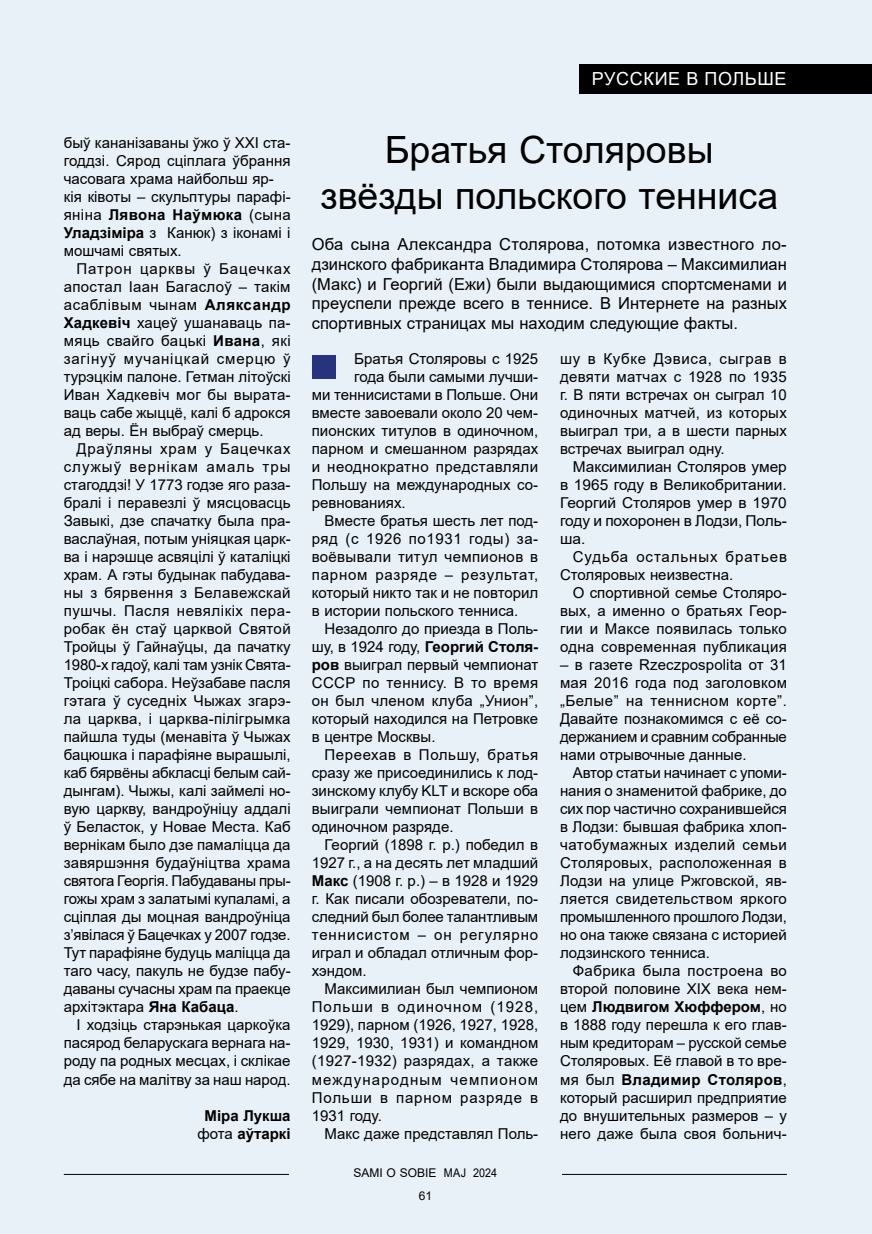
<style>
.page{position:relative;width:872px;height:1234px;background:#fff}
.page>*{position:absolute;margin:0;border:0;box-sizing:border-box;transform-origin:0 0}
.t1{font:37.5px/45px "Arial";color:#000;text-align:center}
.t2{font:18px "Arial";letter-spacing:.035em;color:#fff}
.t3{font:16.5px/19.8px "Arial";color:#000;text-align:justify}
.t4{font:15px/18px "Arial";color:#000;text-align:justify}
.t5{font:15px/18px "Arial";letter-spacing:.025em;color:#000}
.t6{font:15px "Arial";letter-spacing:.02em;color:#000}
.t7{font:15px "Arial";letter-spacing:.04em;color:#000}
.t8{font:15px "Arial";letter-spacing:.06em;color:#000}
.t9{font:15px "Arial";letter-spacing:.03em;color:#000}
.t10{font:15px "Arial";letter-spacing:.055em;color:#000}
.t11{font:15px "Arial";letter-spacing:.07em;color:#000}
.t12{font:15px "Arial";letter-spacing:.08em;color:#000}
.t13{font:700 15px/18px "Arial";color:#000;text-align:center}
.t14{font:12px/22.8px "Arial";color:#000;text-align:center}
.s1{font-weight:700}
.s2{font-weight:400}
</style>
<div class="page">
<div style="left:0;top:0;width:872px;height:1233px;background:#e8f1f7"></div>
<hr style="left:64px;top:1173px;width:723px;height:1px;background:#000">
<div style="left:289px;top:1168px;width:272px;height:18px;background:#e8f1f7"></div>
<div style="left:312px;top:354px;width:23px;height:24px;background:#27347d"></div>
<div style="left:579px;top:64px;width:293px;height:30px;background:#000"></div>
<p class="t4" style="left:64px;top:133px;width:228px;text-align:left">быў кананізаваны ўжо ў XXI ста&shy;годдзі. Сярод сціплага ўбрання часовага храма найбольш яр&shy;кія ківоты – скульптуры парафі&shy;яніна <span class="s1">Лявона Наўмюка</span> (сына<br><span class="s1">Уладзіміра</span> з Канюк) з іконамі і мошчамі святых.</p>
<p class="t4" style="left:64px;top:259px;width:228px;text-indent:13px">Патрон царквы ў Бацечках апостал Іаан Багаслоў – такім асаблівым чынам <span class="s1">Аляксандр Хадкевіч</span> хацеў ушанаваць па&shy;мяць свайго бацькі <span class="s1">Ивана</span>, які загінуў мучаніцкай смерцю ў турэцкім палоне. Гетман літоўскі Иван Хадкевіч мог бы вырата&shy;ваць сабе жыццё, калі б адрокся ад веры. Ён выбраў смерць.</p>
<p class="t4" style="left:64px;top:439px;width:228px;text-indent:13px">Драўляны храм у Бацечках служыў вернікам амаль тры стагоддзі! У 1773 годзе яго раза&shy;бралі і перавезлі ў мясцовасць Завыкі, дзе спачатку была пра&shy;васлаўная, потым уніяцкая царк&shy;ва і нарэшце асвяцілі ў каталіцкі храм. А гэты будынак пабудава&shy;ны з бярвення з Белавежскай пушчы. Пасля невялікіх пера&shy;робак ён стаў царквой Святой Тройцы ў Гайнаўцы, да пачатку 1980-х гадоў, калі там узнік Свята-Троіцкі сабора. Неўзабаве пасля гэтага ў суседніх Чыжах згарэ&shy;ла царква, і царква-пілігрымка пайшла туды (менавіта ў Чыжах бацюшка і парафіяне вырашылі, каб бярвёны абкласці белым сай&shy;дынгам). Чыжы, калі займелі но&shy;вую царкву, вандроўніцу аддалі ў Беласток, у Новае Места. Каб вернікам было дзе памаліцца да завяршэння будаўніцтва храма святога Георгія. Пабудаваны пры&shy;гожы храм з залатымі купаламі, а сціплая ды моцная вандроўніца з’явілася ў Бацечках у 2007 годзе.<br>Тут парафіяне будуць маліцца да таго часу, пакуль не будзе пабу&shy;даваны сучасны храм па праекце архітэктара <span class="s1">Яна Кабаца</span>.</p>
<p class="t4" style="left:64px;top:1015px;width:228px;text-indent:13px">І ходзіць старэнькая царкоўка пасярод беларускага вернага на&shy;роду па родных месцах, і склікае да сябе на малітву за наш народ.</p>
<p class="t13" style="left:197px;top:1106px;width:95px">Міра Лукша <span class="s2">фота</span> аўтаркі</p>
<p class="t2" style="left:592px;top:66px;width:196px">РУССКИЕ В ПОЛЬШЕ</p>
<h1 class="t1" style="left:320px;top:127px;width:459px">Братья Столяровы звёзды польского тенниса</h1>
<p class="t3" style="left:312px;top:234px;width:477px">Оба сына Александра Столярова, потомка известного ло&shy;дзинского фабриканта Владимира Столярова – Максимилиан (Макс) и Георгий (Ежи) были выдающимися спортсменами и преуспели прежде всего в теннисе. В Интернете на разных спортивных страницах мы находим следующие факты.</p>
<p class="t4" style="left:354px;top:349px;width:185px">Братья Столяровы с 1925</p>
<p class="t4" style="left:354px;top:367px;width:185px">года были самыми лучши-</p>
<p class="t4" style="left:312px;top:385px;width:228px">ми теннисистами в Польше. Они</p>
<p class="t4" style="left:312px;top:403px;width:228px">вместе завоевали около 20 чем-</p>
<p class="t4" style="left:312px;top:421px;width:228px">пионских титулов в одиночном,</p>
<p class="t4" style="left:312px;top:439px;width:228px">парном и смешанном разрядах</p>
<p class="t9" style="left:312px;top:456px;width:228px">и неоднократно представляли</p>
<p class="t4" style="left:312px;top:475px;width:228px">Польшу на международных со-</p>
<p class="t4" style="left:312px;top:493px;width:95px">ревнованиях.</p>
<p class="t4" style="left:324px;top:511px;width:215px">Вместе братья шесть лет под-</p>
<p class="t7" style="left:312px;top:528px;width:228px">ряд (с 1926 по1931 годы) за-</p>
<p class="t5" style="left:312px;top:547px;width:228px">воёвывали титул чемпионов в</p>
<p class="t10" style="left:312px;top:564px;width:228px">парном разряде – результат,</p>
<p class="t4" style="left:312px;top:583px;width:228px">который никто так и не повторил</p>
<p class="t4" style="left:312px;top:601px;width:208px">в истории польского тенниса.</p>
<p class="t4" style="left:324px;top:619px;width:215px">Незадолго до приезда в Поль-</p>
<p class="t4" style="left:312px;top:637px;width:228px">шу, в 1924 году, <span class="s1">Георгий Столя-</span></p>
<p class="t4" style="left:312px;top:655px;width:228px"><span class="s1">ров</span> выиграл первый чемпионат</p>
<p class="t5" style="left:312px;top:673px;width:228px">СССР по теннису. В то время</p>
<p class="t6" style="left:312px;top:690px;width:228px">он был членом клуба „Унион”,</p>
<p class="t4" style="left:312px;top:709px;width:228px">который находился на Петровке</p>
<p class="t4" style="left:312px;top:727px;width:125px">в центре Москвы.</p>
<p class="t7" style="left:324px;top:744px;width:215px">Переехав в Польшу, братья</p>
<p class="t4" style="left:312px;top:763px;width:228px">сразу же присоединились к лод-</p>
<p class="t4" style="left:312px;top:781px;width:228px">зинскому клубу KLT и вскоре оба</p>
<p class="t4" style="left:312px;top:799px;width:228px">выиграли чемпионат Польши в</p>
<p class="t4" style="left:312px;top:817px;width:143px">одиночном разряде.</p>
<p class="t4" style="left:324px;top:835px;width:215px">Георгий (1898 г. р.) победил в</p>
<p class="t4" style="left:312px;top:853px;width:228px">1927 г., а на десять лет младший</p>
<p class="t4" style="left:312px;top:871px;width:228px"><span class="s1">Макс</span> (1908 г. р.) – в 1928 и 1929</p>
<p class="t4" style="left:312px;top:889px;width:228px">г. Как писали обозреватели, по-</p>
<p class="t4" style="left:312px;top:907px;width:228px">следний был более талантливым</p>
<p class="t8" style="left:312px;top:924px;width:228px">теннисистом – он регулярно</p>
<p class="t4" style="left:312px;top:943px;width:228px">играл и обладал отличным фор-</p>
<p class="t4" style="left:312px;top:961px;width:57px">хэндом.</p>
<p class="t4" style="left:324px;top:979px;width:215px">Максимилиан был чемпионом</p>
<p class="t11" style="left:312px;top:996px;width:228px">Польши в одиночном (1928,</p>
<p class="t4" style="left:312px;top:1015px;width:228px">1929), парном (1926, 1927, 1928,</p>
<p class="t4" style="left:312px;top:1033px;width:228px">1929, 1930, 1931) и командном</p>
<p class="t6" style="left:312px;top:1050px;width:228px">(1927-1932) разрядах, а также</p>
<p class="t12" style="left:312px;top:1068px;width:228px">международным чемпионом</p>
<p class="t8" style="left:312px;top:1086px;width:228px">Польши в парном разряде в</p>
<p class="t4" style="left:312px;top:1105px;width:72px">1931 году.</p>
<p class="t4" style="left:324px;top:1123px;width:215px">Макс даже представлял Поль-</p>
<p class="t14" style="left:354px;top:1161px;width:145px">SAMI O SOBIE MAJ 2024<br>61</p>
<p class="t4" style="left:560px;top:349px;width:228px">шу в Кубке Дэвиса, сыграв в девяти матчах с 1928 по 1935 г. В пяти встречах он сыграл 10 одиночных матчей, из которых выиграл три, а в шести парных встречах выиграл одну.</p>
<p class="t4" style="left:560px;top:457px;width:228px;text-indent:13px">Максимилиан Столяров умер в 1965 году в Великобритании.<br>Георгий Столяров умер в 1970 году и похоронен в Лодзи, Поль&shy;ша.</p>
<p class="t5" style="left:560px;top:547px;width:228px;text-indent:13px">Судьба остальных братьев<br>Столяровых неизвестна.</p>
<p class="t4" style="left:560px;top:583px;width:228px;text-indent:13px">О спортивной семье Столяро&shy;вых, а именно о братьях Геор&shy;гии и Максе появилась только одна современная публикация</p>
<p class="t4" style="left:560px;top:655px;width:228px">– в газете Rzeczpospolita от 31 мая 2016 года под заголовком „Белые” на теннисном корте”.<br>Давайте познакомимся с её со&shy;держанием и сравним собранные нами отрывочные данные.</p>
<p class="t4" style="left:560px;top:763px;width:228px;text-indent:13px">Автор статьи начинает с упоми&shy;нания о знаменитой фабрике, до сих пор частично сохранившейся в Лодзи: бывшая фабрика хлоп&shy;чатобумажных изделий семьи Столяровых, расположенная в Лодзи на улице Ржговской, яв&shy;ляется свидетельством яркого промышленного прошлого Лодзи, но она также связана с историей лодзинского тенниса.</p>
<p class="t4" style="left:560px;top:961px;width:228px;text-indent:13px">Фабрика была построена во второй половине XIX века нем&shy;цем <span class="s1">Людвигом Хюффером</span>, но в 1888 году перешла к его глав&shy;ным кредиторам – русской семье Столяровых. Её главой в то вре&shy;мя был <span class="s1">Владимир Столяров</span>, который расширил предприятие до внушительных размеров – у него даже была своя больнич-</p>
</div>
